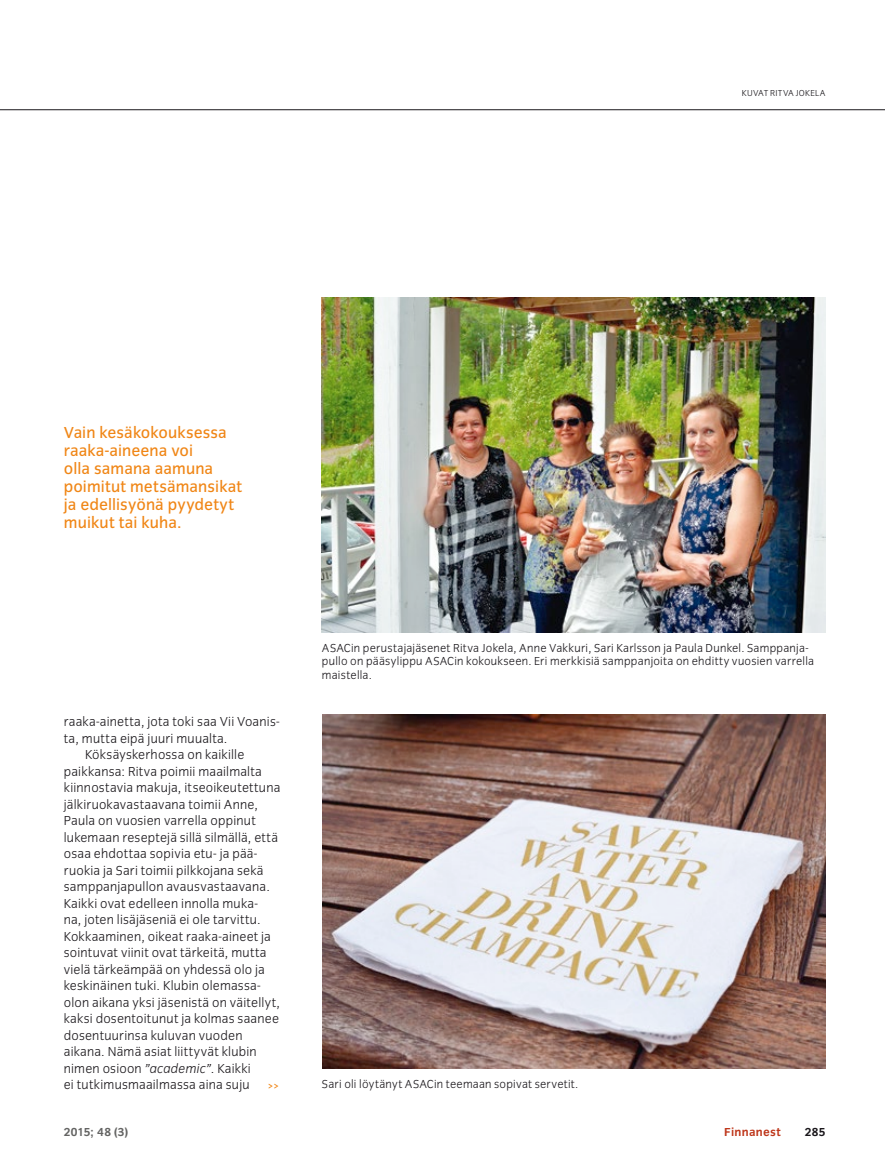
<style>
.page{position:relative;width:885px;height:1174px;background:#fff}
.page>*{position:absolute;margin:0;border:0;box-sizing:border-box;transform-origin:0 0}
.t1{font:16.5px/18px "Congress Sans";letter-spacing:.005em;color:#f08616}
.t2{font:300 13.5px "Congress Sans";letter-spacing:.015em;color:#1a171b}
.t3{font:300 12px/13.5px "Congress Sans";letter-spacing:.02em;color:#1a171b}
.t4{font:700 12px "Congress Sans";letter-spacing:.015em;color:#646463}
.t5{font:700 12px "Congress Sans";letter-spacing:.02em;color:#be371b}
.t6{font:700 12px "Congress Sans";color:#1a171b}
.t7{font:700 12px "Adobe Caslon Pro";color:#f08616}
.t8{font:300 9px "Congress Sans";letter-spacing:.03em;color:#1a171b}
.s1{font-style:italic}
</style>
<div class="page">
<img style="left:322px;top:297px;width:503px;height:335px">
<hr style="left:0;top:109px;width:884px;height:1px;background:#1a171b">
<img style="left:322px;top:714px;width:503px;height:354px">
<p class="t8" style="left:741px;top:88px;width:85px">KUVAT RITVA JOKELA</p>
<p class="t1" style="left:64px;top:424px;width:180px">Vain kesäkokouksessa raaka-aineena voi<br>olla samana aamuna poimitut metsämansikat ja edellisyönä pyydetyt muikut tai kuha.</p>
<p class="t2" style="left:64px;top:714px;width:217px">raaka-ainetta, jota toki saa Vii Voanis-</p>
<p class="t2" style="left:64px;top:731px;width:165px">ta, mutta eipä juuri muualta.</p>
<p class="t2" style="left:85px;top:747px;width:161px">Köksäyskerhossa on kaikille</p>
<p class="t2" style="left:64px;top:764px;width:200px">paikkansa: Ritva poimii maailmalta</p>
<p class="t2" style="left:64px;top:780px;width:218px">kiinnostavia makuja, itseoikeutettuna</p>
<p class="t2" style="left:64px;top:797px;width:196px">jälkiruokavastaavana toimii Anne,</p>
<p class="t2" style="left:64px;top:813px;width:193px">Paula on vuosien varrella oppinut</p>
<p class="t2" style="left:64px;top:830px;width:216px">lukemaan reseptejä sillä silmällä, että</p>
<p class="t2" style="left:64px;top:846px;width:195px">osaa ehdottaa sopivia etu- ja pää-</p>
<p class="t2" style="left:64px;top:863px;width:201px">ruokia ja Sari toimii pilkkojana sekä</p>
<p class="t2" style="left:64px;top:879px;width:207px">samppanjapullon avausvastaavana.</p>
<p class="t2" style="left:64px;top:896px;width:196px">Kaikki ovat edelleen innolla muka-</p>
<p class="t2" style="left:64px;top:912px;width:198px">na, joten lisäjäseniä ei ole tarvittu.</p>
<p class="t2" style="left:64px;top:929px;width:209px">Kokkaaminen, oikeat raaka-aineet ja</p>
<p class="t2" style="left:64px;top:945px;width:204px">sointuvat viinit ovat tärkeitä, mutta</p>
<p class="t2" style="left:64px;top:962px;width:202px">vielä tärkeämpää on yhdessä olo ja</p>
<p class="t2" style="left:64px;top:978px;width:198px">keskinäinen tuki. Klubin olemassa-</p>
<p class="t2" style="left:64px;top:995px;width:218px">olon aikana yksi jäsenistä on väitellyt,</p>
<p class="t2" style="left:64px;top:1011px;width:217px">kaksi dosentoitunut ja kolmas saanee</p>
<p class="t2" style="left:64px;top:1028px;width:180px">dosentuurinsa kuluvan vuoden</p>
<p class="t2" style="left:64px;top:1044px;width:194px">aikana. Nämä asiat liittyvät klubin</p>
<p class="t2" style="left:64px;top:1061px;width:188px">nimen osioon <span class="s1">”academic”</span>. Kaikki</p>
<p class="t2" style="left:64px;top:1077px;width:187px">ei tutkimusmaailmassa aina suju</p>
<p class="t7" style="left:267px;top:1078px;width:13px">&gt;&gt;</p>
<p class="t3" style="left:322px;top:641px;width:493px">ASACin perustajajäsenet Ritva Jokela, Anne Vakkuri, Sari Karlsson ja Paula Dunkel. Samppanja&shy;pullo on pääsylippu ASACin kokoukseen. Eri merkkisiä samppanjoita on ehditty vuosien varrella maistella.</p>
<p class="t3" style="left:322px;top:1077px;width:258px">Sari oli löytänyt ASACin teemaan sopivat servetit.</p>
<p class="t4" style="left:64px;top:1125px;width:66px">2015; 48 (3)</p>
<p class="t5" style="left:724px;top:1125px;width:58px">Finnanest</p>
<p class="t6" style="left:804px;top:1125px;width:22px">285</p>
</div>
